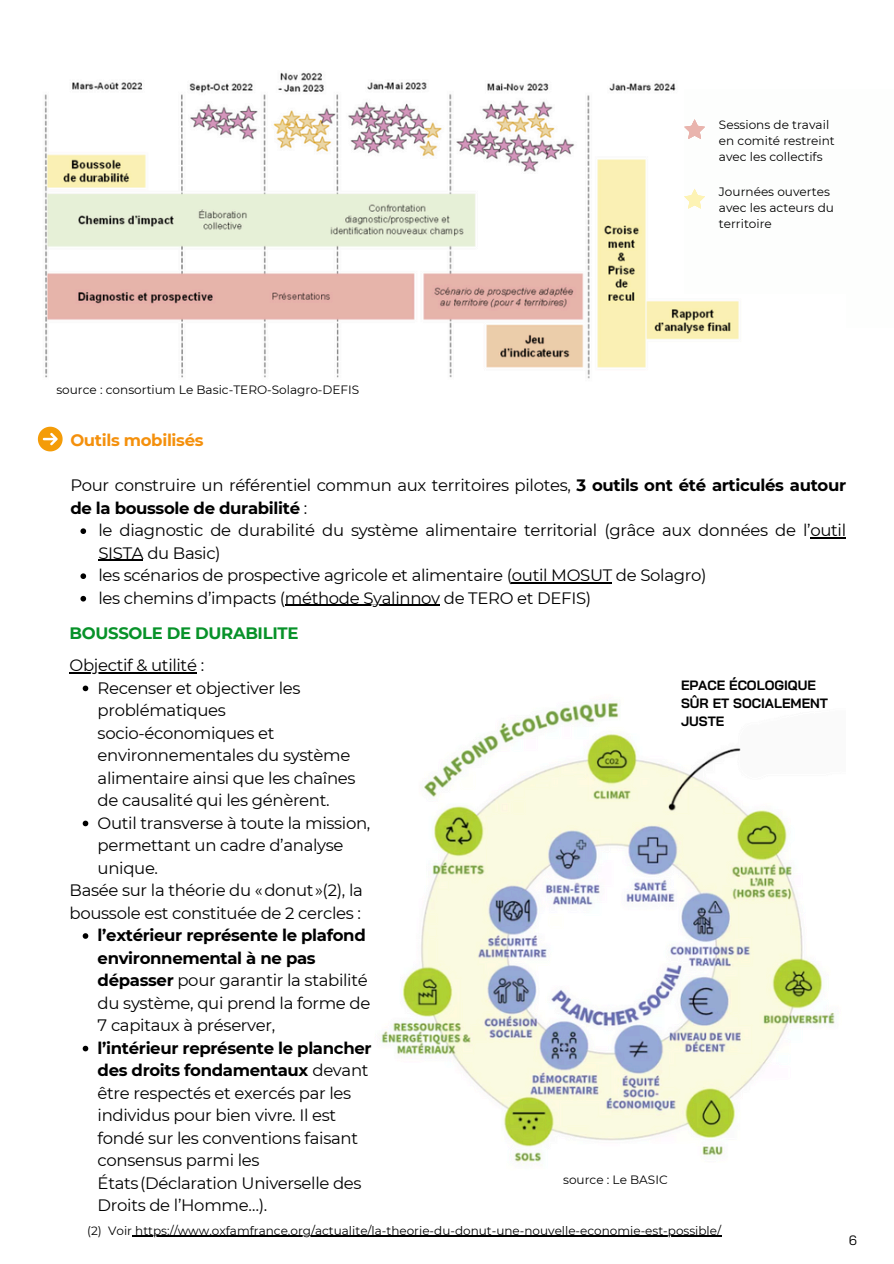
<style>
.page{position:relative;width:894px;height:1264px;background:#fff}
.page>*{position:absolute;margin:0;border:0;box-sizing:border-box;transform-origin:0 0}
.t1{font:16.5px/22.5px "Montserrat";letter-spacing:-.02em;color:#000}
.t2{font:700 16.5px "Montserrat";letter-spacing:-.02em;color:#079229}
.t3{font:700 16.5px "Montserrat";letter-spacing:-.02em;color:#f4900c}
.t4{font:700 13.5px/18px "Bai Jamjuree";color:#000}
.t5{font:13.5px "Bai Jamjuree";color:#000}
.t6{font:12px/16px "Montserrat";color:#000}
.s1{font-weight:700}
</style>
<div class="page">
<img style="left:44px;top:72px;width:695px;height:307px">
<div style="left:684px;top:89px;width:209px;height:205px;background:#fdfefd"></div>
<svg style="left:684px;top:189px;width:20px;height:20px"></svg>
<svg style="left:684px;top:119px;width:20px;height:20px"></svg>
<svg style="left:38px;top:427px;width:25px;height:24px"></svg>
<img style="left:380px;top:702px;width:455px;height:464px">
<svg style="left:80px;top:528px;width:6px;height:6px"></svg>
<hr style="left:810px;top:537px;width:35px;height:1px;background:#000">
<hr style="left:98px;top:560px;width:45px;height:1px;background:#000">
<svg style="left:80px;top:573px;width:6px;height:6px"></svg>
<hr style="left:511px;top:582px;width:100px;height:1px;background:#000">
<svg style="left:80px;top:596px;width:6px;height:5px"></svg>
<hr style="left:285px;top:605px;width:154px;height:1px;background:#000">
<hr style="left:69px;top:672px;width:128px;height:1px;background:#000">
<svg style="left:83px;top:685px;width:5px;height:6px"></svg>
<svg style="left:83px;top:820px;width:5px;height:6px"></svg>
<svg style="left:83px;top:933px;width:5px;height:5px"></svg>
<svg style="left:83px;top:1045px;width:5px;height:6px"></svg>
<hr style="left:132px;top:1235px;width:589px;height:1px;background:#000">
<p class="t6" style="left:56px;top:381px;width:304px">source : consortium Le Basic-TERO-Solagro-DEFIS</p>
<p class="t6" style="left:718px;top:117px;width:117px">Sessions de travail en comité restreint avec les collectifs</p>
<p class="t6" style="left:718px;top:183px;width:116px">Journées ouvertes avec les acteurs du territoire</p>
<p class="t3" style="left:70px;top:430px;width:135px">Outils mobilisés</p>
<p class="t1" style="left:70px;top:474px;width:777px">Pour construire un référentiel commun aux territoires pilotes, <span class="s1">3 outils ont été articulés autour de la boussole de durabilité</span> :</p>
<p class="t1" style="left:98px;top:519px;width:749px">le diagnostic de durabilité du système alimentaire territorial (grâce aux données de l’outil SISTA du Basic)<br>les scénarios de prospective agricole et alimentaire (outil MOSUT de Solagro)<br>les chemins d’impacts (méthode Syalinnov de TERO et DEFIS)</p>
<p class="t2" style="left:69px;top:622px;width:230px">BOUSSOLE DE DURABILITE</p>
<p class="t1" style="left:69px;top:654px;width:136px">Objectif &amp; utilité :</p>
<p class="t1" style="left:98px;top:676px;width:204px">Recenser et objectiver les</p>
<p class="t1" style="left:98px;top:699px;width:130px">problématiques</p>
<p class="t1" style="left:98px;top:721px;width:178px">socio-économiques et</p>
<p class="t1" style="left:98px;top:744px;width:254px">environnementales du système</p>
<p class="t1" style="left:98px;top:766px;width:259px">alimentaire ainsi que les chaînes</p>
<p class="t1" style="left:98px;top:789px;width:233px">de causalité qui les génèrent.</p>
<p class="t1" style="left:98px;top:811px;width:274px">Outil transverse à toute la mission,</p>
<p class="t1" style="left:98px;top:834px;width:247px">permettant un cadre d’analyse</p>
<p class="t1" style="left:98px;top:856px;width:62px">unique.</p>
<p class="t1" style="left:69px;top:879px;width:295px">Basée sur la théorie du «donut»(2), la</p>
<p class="t1" style="left:69px;top:901px;width:293px">boussole est constituée de 2 cercles :</p>
<p class="t1" style="left:98px;top:924px;width:274px"><span class="s1">l’extérieur représente le plafond environnemental à ne pas dépasser</span> pour garantir la stabilité du système, qui prend la forme de<br>7 capitaux à préserver,</p>
<p class="t1" style="left:98px;top:1036px;width:275px"><span class="s1">l’intérieur représente le plancher des droits fondamentaux</span> devant être respectés et exercés par les individus pour bien vivre. Il est fondé sur les conventions faisant consensus parmi les<br>États(Déclaration Universelle des<br>Droits de l’Homme…).</p>
<p class="t4" style="left:680px;top:676px;width:148px">EPACE ÉCOLOGIQUE<br>SÛR ET SOCIALEMENT<br>JUSTE</p>
<h4 class="t6" style="left:563px;top:1171px;width:106px">source : Le BASIC</h4>
<p class="t6" style="left:87px;top:1222px;width:635px">(2) Voir https://www.oxfamfrance.org/actualite/la-theorie-du-donut-une-nouvelle-economie-est-possible/</p>
<p class="t5" style="left:848px;top:1231px;width:10px">6</p>
</div>
